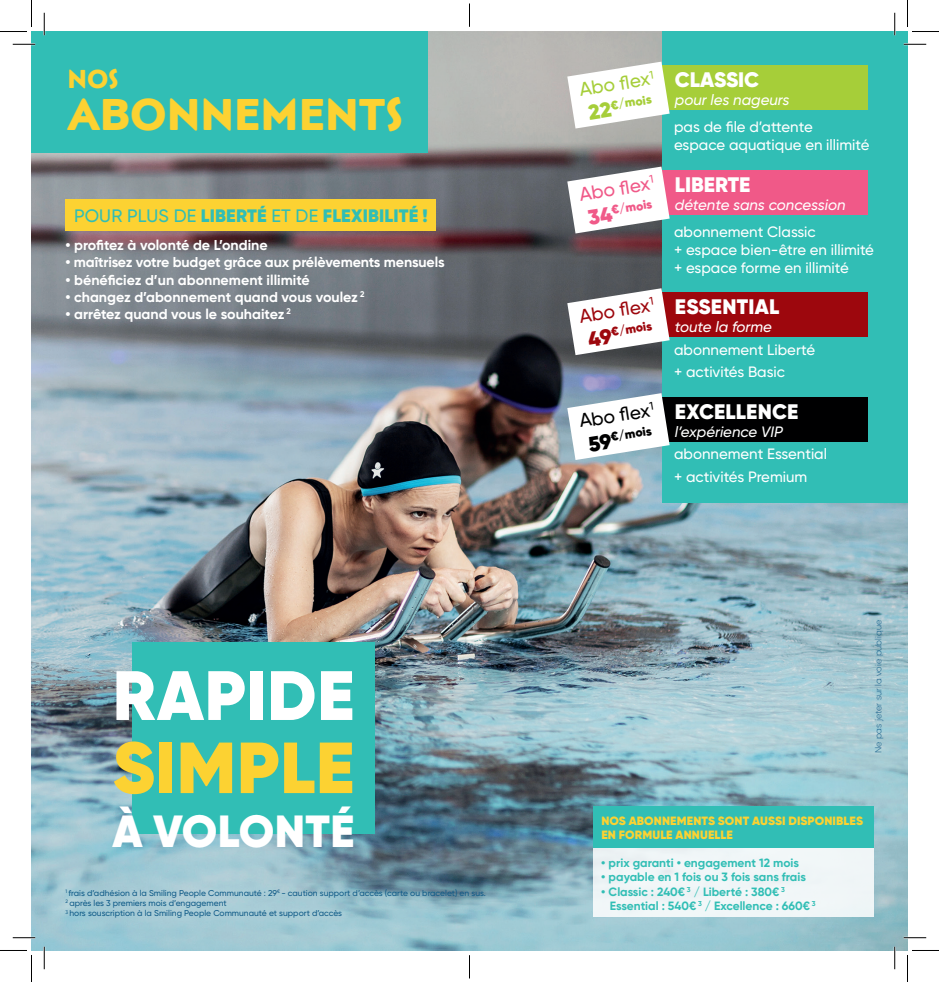
<style>
.page{position:relative;width:939px;height:982px;background:#fff}
.page>*{position:absolute;margin:0;border:0;box-sizing:border-box;transform-origin:0 0}
.t1{font:900 72.15px "Gilroy";letter-spacing:.01em;color:#fcd232}
.t2{font:900 69.75px "Gilroy";letter-spacing:.01em;color:#fff}
.t3{font:900 45px "Gilroy";letter-spacing:.01em;color:#fff}
.t4{font:700 44.1px "Posterama 1901";color:#fcd232}
.t5{font:700 25.65px "Posterama 1901";color:#fcd232}
.t6{font:900 21px "Gilroy";color:#fff}
.t7{font:500 19.05px "Gilroy";color:#a6ce39}
.t8{font:500 19.05px "Gilroy";color:#f05988}
.t9{font:500 19.05px "Gilroy";color:#9d070d}
.t10{font:500 19.05px "Gilroy";color:#000001}
.t11{font:900 18px "Gilroy";letter-spacing:.01em;color:#31beb5}
.t12{font:500 15px/18px "Gilroy";color:#fff}
.t13{font:italic 500 15px "Gilroy";color:#fff}
.t14{font:700 14.25px "Gilroy";letter-spacing:-.005em;color:#fff}
.t15{font:900 12.3px "Gilroy";color:#a6ce39}
.t16{font:900 12.3px "Gilroy";color:#f05988}
.t17{font:900 12.3px "Gilroy";color:#9d070d}
.t18{font:900 12.3px "Gilroy";color:#000001}
.t19{font:700 12px/14.4px "Gilroy";color:#31beb5}
.t20{font:900 12px "Gilroy";letter-spacing:.01em;color:#fcd232}
.t21{font:300 9px "Gilroy";color:#105b88}
.t22{font:500 8.4px/10.2px "Gilroy";color:#105b88}
.s1{font-weight:500}
.s2{font-size:21.15px}
</style>
<div class="page">
<img style="left:32px;top:32px;width:875px;height:918px">
<div style="left:662px;top:32px;width:245px;height:470px;background:#31beb5"></div>
<div style="left:31px;top:31px;width:397px;height:122px;background:#31beb5"></div>
<div style="left:662px;top:66px;width:206px;height:44px;background:#a6ce39"></div>
<div style="left:662px;top:170px;width:206px;height:44px;background:#f05988"></div>
<div style="left:662px;top:293px;width:206px;height:44px;background:#9d070d"></div>
<div style="left:662px;top:397px;width:206px;height:44px;background:#000001"></div>
<div style="left:66px;top:199px;width:370px;height:31px;background:#fcd232"></div>
<svg style="left:567px;top:62px;width:103px;height:66px"></svg>
<svg style="left:567px;top:166px;width:103px;height:67px"></svg>
<svg style="left:567px;top:288px;width:103px;height:67px"></svg>
<svg style="left:567px;top:393px;width:103px;height:67px"></svg>
<div style="left:593px;top:821px;width:280px;height:95px;background:#f0f6f7"></div>
<div style="left:593px;top:806px;width:280px;height:41px;background:#31beb5"></div>
<div style="left:132px;top:642px;width:243px;height:191px;background:#31beb5"></div>
<hr style="left:13px;top:43px;width:22px;height:2px;background:#fff">
<hr style="left:904px;top:43px;width:22px;height:2px;background:#fff">
<hr style="left:13px;top:936px;width:22px;height:2px;background:#fff">
<hr style="left:904px;top:936px;width:22px;height:2px;background:#fff">
<hr style="left:43px;top:13px;width:2px;height:22px;background:#fff">
<hr style="left:43px;top:946px;width:2px;height:23px;background:#fff">
<hr style="left:894px;top:13px;width:2px;height:22px;background:#fff">
<hr style="left:894px;top:946px;width:2px;height:23px;background:#fff">
<svg style="left:13px;top:44px;width:22px;height:1px"></svg>
<svg style="left:904px;top:44px;width:22px;height:1px"></svg>
<svg style="left:13px;top:937px;width:22px;height:1px"></svg>
<svg style="left:904px;top:937px;width:22px;height:1px"></svg>
<svg style="left:44px;top:13px;width:1px;height:22px"></svg>
<svg style="left:44px;top:946px;width:1px;height:23px"></svg>
<svg style="left:894px;top:13px;width:1px;height:22px"></svg>
<svg style="left:894px;top:946px;width:1px;height:23px"></svg>
<svg style="left:0;top:0;width:32px;height:32px"></svg>
<svg style="left:0;top:950px;width:32px;height:31px"></svg>
<svg style="left:907px;top:0;width:32px;height:32px"></svg>
<svg style="left:907px;top:950px;width:32px;height:31px"></svg>
<svg style="left:469px;top:4px;width:1px;height:22px"></svg>
<svg style="left:469px;top:955px;width:1px;height:23px"></svg>
<h3 class="t5" style="left:67px;top:61px;width:52px">NOS</h3>
<h3 class="t4" style="left:67px;top:84px;width:337px">ABONNEMENTS</h3>
<h3 class="t11" style="left:74px;top:204px;width:355px"><span class="s1">POUR PLUS DE</span> LIBERTÉ <span class="s1">ET DE</span> FLEXIBILITÉ !</h3>
<h3 class="t14" style="left:66px;top:236px;width:204px">• profitez à volonté de L’ondine</h3>
<h3 class="t14" style="left:66px;top:253px;width:381px">• maîtrisez votre budget grâce aux prélèvements mensuels</h3>
<h3 class="t14" style="left:66px;top:270px;width:246px">• bénéficiez d’un abonnement illimité</h3>
<h3 class="t14" style="left:66px;top:288px;width:300px">• changez d’abonnement quand vous voulez <sup>2</sup></h3>
<h3 class="t14" style="left:66px;top:305px;width:227px">• arrêtez quand vous le souhaitez <sup>2</sup></h3>
<h2 class="t2" style="left:113px;top:651px;width:243px">RAPIDE</h2>
<h1 class="t1" style="left:113px;top:722px;width:243px">SIMPLE</h1>
<h3 class="t3" style="left:113px;top:802px;width:244px">À VOLONTÉ</h3>
<p class="t22" style="left:66px;top:888px;width:422px"><sup>1</sup> frais d’adhésion à la Smiling People Communauté : 29<sup>€</sup> - caution support d’accès (carte ou bracelet) en sus.<br><sup>2</sup> après les 3 premiers mois d’engagement<br><sup>3</sup> hors souscription à la Smiling People Communauté et support d’accès</p>
<h3 class="t7" style="left:577px;top:78px;width:77px;rotate:-9deg">Abo fl ex<sup>1</sup></h3>
<h3 class="t15" style="left:587px;top:101px;width:66px;rotate:-9deg"><span class="s2">22</span>€/mois</h3>
<h3 class="t8" style="left:577px;top:183px;width:77px;rotate:-9deg">Abo fl ex<sup>1</sup></h3>
<h3 class="t16" style="left:586px;top:206px;width:67px;rotate:-9deg"><span class="s2">34</span>€/mois</h3>
<h3 class="t9" style="left:577px;top:304px;width:77px;rotate:-9deg">Abo fl ex<sup>1</sup></h3>
<h3 class="t17" style="left:587px;top:328px;width:66px;rotate:-9deg"><span class="s2">49</span>€/mois</h3>
<h3 class="t10" style="left:577px;top:409px;width:77px;rotate:-9deg">Abo fl ex<sup>1</sup></h3>
<h3 class="t18" style="left:587px;top:432px;width:66px;rotate:-9deg"><span class="s2">59</span>€/mois</h3>
<h3 class="t6" style="left:675px;top:67px;width:86px">CLASSIC</h3>
<h3 class="t13" style="left:675px;top:91px;width:116px">pour les nageurs</h3>
<h3 class="t12" style="left:674px;top:118px;width:197px">pas de file d’attente<br>espace aquatique en illimité</h3>
<h3 class="t6" style="left:675px;top:171px;width:77px">LIBERTE</h3>
<h3 class="t13" style="left:675px;top:195px;width:172px">détente sans concession</h3>
<h3 class="t12" style="left:674px;top:222px;width:201px">abonnement Classic<br>+ espace bien-être en illimité + espace forme en illimité</h3>
<h3 class="t6" style="left:675px;top:293px;width:106px">ESSENTIAL</h3>
<h3 class="t13" style="left:675px;top:318px;width:99px">toute la forme</h3>
<h3 class="t12" style="left:674px;top:338px;width:142px;line-height:22.2px">abonnement Liberté + activités Basic</h3>
<h3 class="t6" style="left:675px;top:398px;width:125px">EXCELLENCE</h3>
<h3 class="t13" style="left:675px;top:422px;width:109px">l’expérience VIP</h3>
<h3 class="t12" style="left:674px;top:443px;width:154px;line-height:22.2px">abonnement Essential + activités Premium</h3>
<p class="t21" style="left:873px;top:753px;width:135px;rotate:-90deg">Ne pas jeter sur la voie publique</p>
<h3 class="t20" style="left:601px;top:812px;width:263px">NOS ABONNEMENTS SONT AUSSI DISPONIBLES</h3>
<h3 class="t20" style="left:601px;top:827px;width:133px">EN FORMULE ANNUELLE</h3>
<h3 class="t19" style="left:601px;top:855px;width:199px">• prix garanti • engagement 12 mois</h3>
<h3 class="t19" style="left:601px;top:869px;width:206px">• payable en 1 fois ou 3 fois sans frais</h3>
<h3 class="t19" style="left:610px;top:884px;width:207px;text-indent:-9px">• Classic : 240€ <sup>3</sup> / Liberté : 380€ <sup>3<br></sup>Essential : 540€ <sup>3</sup> / Excellence : 660€ <sup>3</sup></h3>
</div>
